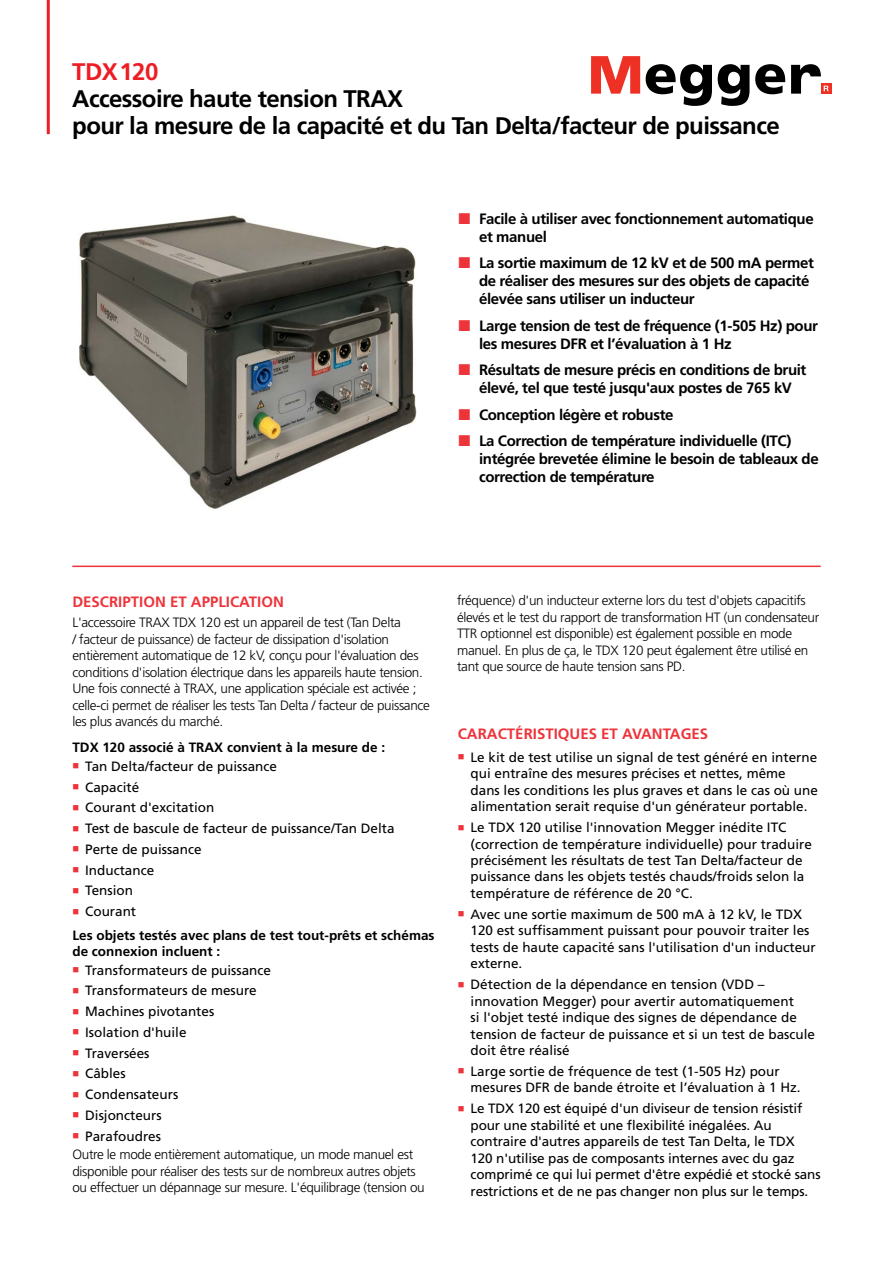
<style>
.page{position:relative;width:893px;height:1263px;background:#fff}
.page>*{position:absolute;margin:0;border:0;box-sizing:border-box;transform-origin:0 0}
.t1{font:700 24px/27px "Frutiger LT Std";letter-spacing:-.025em;color:#000}
.t2{font:700 24px "Frutiger LT Std";letter-spacing:-.025em;color:#ed1d24}
.t3{font:700 15px/18px "Frutiger LT Std";letter-spacing:-.025em;color:#000}
.t4{font:700 15px "Frutiger LT Std";color:#ee343b}
.t5{font:13.5px/16.5px "Frutiger LT Std";color:#000}
.t6{font:300 13.5px/16.5px "Frutiger LT Std";letter-spacing:-.025em;color:#000}
.t7{font:700 13.5px/16.2px "Frutiger LT Std";color:#000}
</style>
<div class="page">
<hr style="left:47px;top:0;width:3px;height:134px;background:#ed1d24">
<svg style="left:828px;top:84px;width:3px;height:10px"></svg>
<svg style="left:591px;top:56px;width:49px;height:38px"></svg>
<svg style="left:646px;top:64px;width:66px;height:42px"></svg>
<svg style="left:718px;top:64px;width:67px;height:42px"></svg>
<svg style="left:791px;top:64px;width:37px;height:30px"></svg>
<hr style="left:72px;top:566px;width:749px;height:1px;background:#ee343b">
<img style="left:79px;top:216px;width:338px;height:292px">
<h1 class="t2" style="left:72px;top:58px;width:88px">TDX120</h1>
<h1 class="t1" style="left:72px;top:85px;width:709px">Accessoire haute tension TRAX<br>pour la mesure de la capacité et du Tan Delta/facteur de puissance</h1>
<p class="t3" style="left:479px;top:209px;width:336px">Facile à utiliser avec fonctionnement automatique et manuel</p>
<p class="t3" style="left:479px;top:254px;width:336px">La sortie maximum de 12 kV et de 500 mA permet de réaliser des mesures sur des objets de capacité élevée sans utiliser un inducteur</p>
<p class="t3" style="left:479px;top:316px;width:340px">Large tension de test de fréquence (1-505 Hz) pour les mesures DFR et l’évaluation à 1 Hz</p>
<p class="t3" style="left:479px;top:361px;width:329px">Résultats de mesure précis en conditions de bruit élevé, tel que testé jusqu'aux postes de 765 kV</p>
<p class="t3" style="left:479px;top:401px;width:314px;line-height:26.5px">Conception légère et robuste<br>La Correction de température individuelle (ITC)</p>
<p class="t3" style="left:479px;top:450px;width:341px">intégrée brevetée élimine le besoin de tableaux de correction de température</p>
<p class="t4" style="left:72px;top:593px;width:213px">DESCRIPTION ET APPLICATION</p>
<p class="t6" style="left:72px;top:615px;width:359px">L'accessoire TRAX TDX 120 est un appareil de test (Tan Delta<br>/ facteur de puissance) de facteur de dissipation d'isolation entièrement automatique de 12 kV, conçu pour l'évaluation des conditions d'isolation électrique dans les appareils haute tension.<br>Une fois connecté à TRAX, une application spéciale est activée ; celle-ci permet de réaliser les tests Tan Delta / facteur de puissance les plus avancés du marché.</p>
<p class="t7" style="left:72px;top:739px;width:314px">TDX 120 associé à TRAX convient à la mesure de :</p>
<p class="t5" style="left:85px;top:756px;width:311px;line-height:20.7px">Tan Delta/facteur de puissance<br>Capacité<br>Courant d'excitation<br>Test de bascule de facteur de puissance/Tan Delta<br>Perte de puissance<br>Inductance<br>Tension<br>Courant</p>
<p class="t7" style="left:72px;top:927px;width:364px">Les objets testés avec plans de test tout-prêts et schémas de connexion incluent :</p>
<p class="t5" style="left:85px;top:960px;width:187px;line-height:20.7px">Transformateurs de puissance<br>Transformateurs de mesure<br>Machines pivotantes<br>Isolation d'huile<br>Traversées<br>Câbles<br>Condensateurs<br>Disjoncteurs<br>Parafoudres</p>
<p class="t6" style="left:72px;top:1147px;width:354px">Outre le mode entièrement automatique, un mode manuel est disponible pour réaliser des tests sur de nombreux autres objets ou effectuer un dépannage sur mesure. L'équilibrage (tension ou</p>
<p class="t6" style="left:457px;top:593px;width:364px">fréquence) d'un inducteur externe lors du test d'objets capacitifs élevés et le test du rapport de transformation HT (un condensateur TTR optionnel est disponible) est également possible en mode manuel. En plus de ça, le TDX 120 peut également être utilisé en tant que source de haute tension sans PD.</p>
<p class="t4" style="left:458px;top:725px;width:252px">CARACTÉRISTIQUES ET AVANTAGES</p>
<p class="t5" style="left:471px;top:749px;width:349px">Le kit de test utilise un signal de test généré en interne qui entraîne des mesures précises et nettes, même dans les conditions les plus graves et dans le cas où une alimentation serait requise d'un générateur portable.</p>
<p class="t5" style="left:471px;top:819px;width:343px">Le TDX 120 utilise l'innovation Megger inédite ITC (correction de température individuelle) pour traduire précisément les résultats de test Tan Delta/facteur de puissance dans les objets testés chauds/froids selon la température de référence de 20 °C.</p>
<p class="t5" style="left:471px;top:906px;width:347px">Avec une sortie maximum de 500 mA à 12 kV, le TDX 120 est suffisamment puissant pour pouvoir traiter les tests de haute capacité sans l'utilisation d'un inducteur externe.</p>
<p class="t5" style="left:471px;top:976px;width:346px">Détection de la dépendance en tension (VDD – innovation Megger) pour avertir automatiquement<br>si l'objet testé indique des signes de dépendance de tension de facteur de puissance et si un test de bascule doit être réalisé</p>
<p class="t5" style="left:471px;top:1063px;width:332px">Large sortie de fréquence de test (1-505 Hz) pour mesures DFR de bande étroite et l’évaluation à 1 Hz.</p>
<p class="t5" style="left:471px;top:1100px;width:352px">Le TDX 120 est équipé d'un diviseur de tension résistif pour une stabilité et une flexibilité inégalées. Au contraire d'autres appareils de test Tan Delta, le TDX<br>120 n'utilise pas de composants internes avec du gaz comprimé ce qui lui permet d'être expédié et stocké sans restrictions et de ne pas changer non plus sur le temps.</p>
</div>
